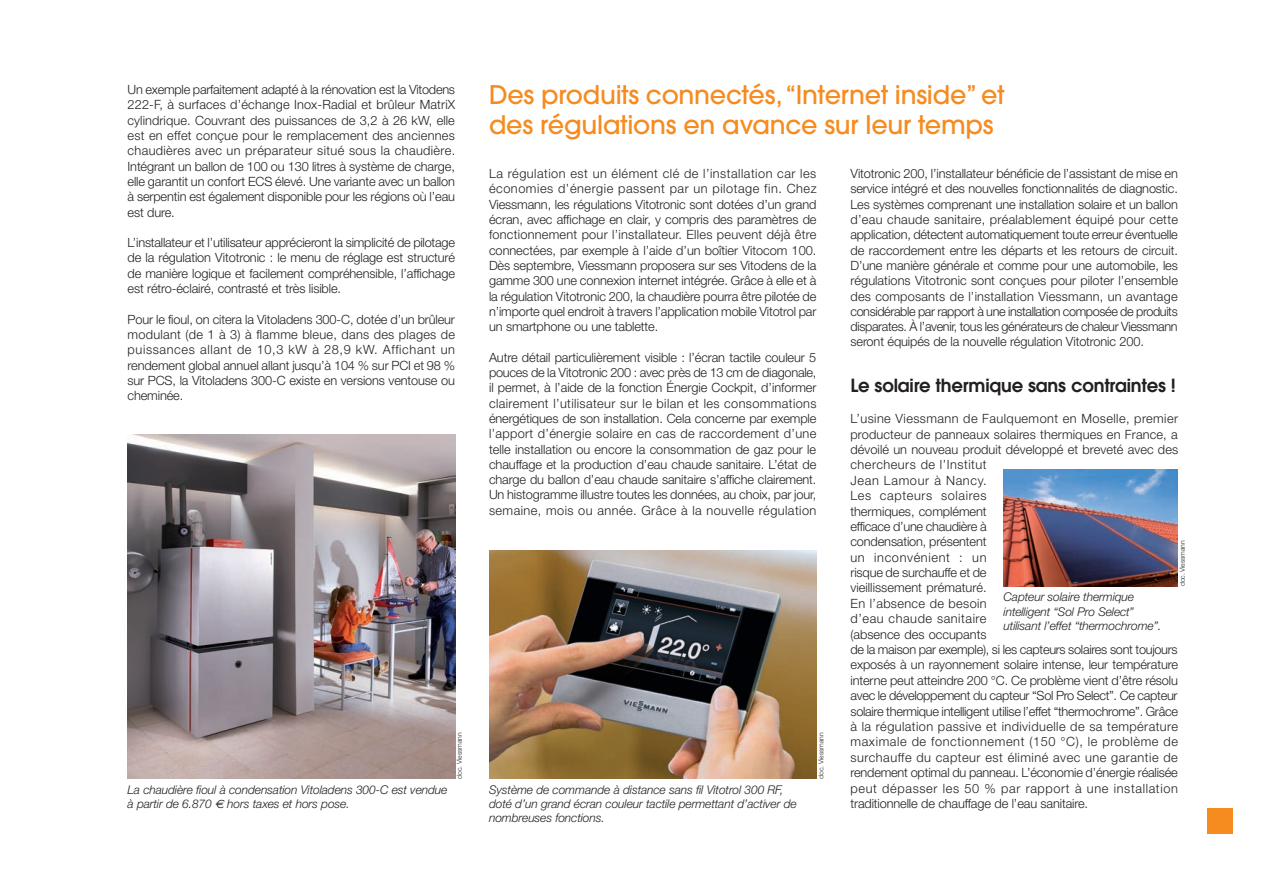
<style>
.page{position:relative;width:1263px;height:893px;background:#fff}
.page>*{position:absolute;margin:0;border:0;box-sizing:border-box;transform-origin:0 0}
.t1{font:500 25.5px/30.6px "Avant Garde";letter-spacing:-.01em;color:#f68b1f}
.t2{font:600 18px "Avant Garde";letter-spacing:-.01em;color:#231f20}
.t3{font:300 12.75px/15.3px "Helvetica Neue";letter-spacing:-.01em;color:#231f20;text-align:justify}
.t4{font:italic 300 12px/14.4px "Helvetica Neue";letter-spacing:-.01em;color:#231f20}
.t5{font:300 6.75px "Helvetica Neue";letter-spacing:-.01em;color:#231f20}
.s1{font-family:"Euro Sans";font-weight:400}
</style>
<div class="page">
<div style="left:1208px;top:808px;width:25px;height:25px;background:#f68b1f"></div>
<img style="left:128px;top:435px;width:327px;height:344px">
<img style="left:489px;top:551px;width:327px;height:228px">
<img style="left:1003px;top:469px;width:175px;height:117px">
<p class="t3" style="left:128px;top:83px;width:329px">Un exemple parfaitement adapté à la rénovation est la Vitodens 222-F, à surfaces d’échange Inox-Radial et brûleur MatriX cylindrique. Couvrant des puissances de 3,2 à 26 kW, elle est en effet conçue pour le remplacement des anciennes chaudières avec un préparateur situé sous la chaudière.<br>Intégrant un ballon de 100 ou 130 litres à système de charge, elle garantit un confort ECS élevé. Une variante avec un ballon à serpentin est également disponible pour les régions où l’eau est dure.</p>
<p class="t3" style="left:128px;top:236px;width:329px">L’installateur et l’utilisateur apprécieront la simplicité de pilotage de la régulation Vitotronic : le menu de réglage est structuré de manière logique et facilement compréhensible, l’affichage est rétro-éclairé, contrasté et très lisible.</p>
<p class="t3" style="left:128px;top:313px;width:329px">Pour le fioul, on citera la Vitoladens 300-C, dotée d’un brûleur modulant (de 1 à 3) à flamme bleue, dans des plages de puissances allant de 10,3 kW à 28,9 kW. Affichant un rendement global annuel allant jusqu’à 104 % sur PCI et 98 % sur PCS, la Vitoladens 300-C existe en versions ventouse ou cheminée.</p>
<p class="t4" style="left:128px;top:783px;width:321px">La chaudière fioul à condensation Vitoladens 300-C est vendue à partir de 6.870 <span class="s1">€</span> hors taxes et hors pose.</p>
<p class="t5" style="left:457px;top:779px;width:47px;rotate:-90deg">doc. Viessmann</p>
<h1 class="t1" style="left:489px;top:82px;width:517px">Des produits connectés, “Internet inside” et des régulations en avance sur leur temps</h1>
<p class="t3" style="left:489px;top:167px;width:329px">La régulation est un élément clé de l’installation car les économies d’énergie passent par un pilotage fin. Chez Viessmann, les régulations Vitotronic sont dotées d’un grand écran, avec affichage en clair, y compris des paramètres de fonctionnement pour l’installateur. Elles peuvent déjà être connectées, par exemple à l’aide d’un boîtier Vitocom 100.<br>Dès septembre, Viessmann proposera sur ses Vitodens de la gamme 300 une connexion internet intégrée. Grâce à elle et à la régulation Vitotronic 200, la chaudière pourra être pilotée de n’importe quel endroit à travers l’application mobile Vitotrol par un smartphone ou une tablette.</p>
<p class="t3" style="left:489px;top:351px;width:329px">Autre détail particulièrement visible : l’écran tactile couleur 5 pouces de la Vitotronic 200 : avec près de 13 cm de diagonale, il permet, à l’aide de la fonction Énergie Cockpit, d’informer clairement l’utilisateur sur le bilan et les consommations énergétiques de son installation. Cela concerne par exemple l’apport d’énergie solaire en cas de raccordement d’une telle installation ou encore la consommation de gaz pour le chauffage et la production d’eau chaude sanitaire. L’état de charge du ballon d’eau chaude sanitaire s’affiche clairement.<br>Un histogramme illustre toutes les données, au choix, par jour, semaine, mois ou année. Grâce à la nouvelle régulation</p>
<p class="t4" style="left:489px;top:783px;width:309px">Système de commande à distance sans fil Vitotrol 300 RF, doté d’un grand écran couleur tactile permettant d’activer de nombreuses fonctions.</p>
<p class="t5" style="left:818px;top:779px;width:47px;rotate:-90deg">doc. Viessmann</p>
<p class="t3" style="left:850px;top:167px;width:329px">Vitotronic 200, l’installateur bénéficie de l’assistant de mise en service intégré et des nouvelles fonctionnalités de diagnostic.<br>Les systèmes comprenant une installation solaire et un ballon d’eau chaude sanitaire, préalablement équipé pour cette application, détectent automatiquement toute erreur éventuelle de raccordement entre les départs et les retours de circuit.<br>D’une manière générale et comme pour une automobile, les régulations Vitotronic sont conçues pour piloter l’ensemble des composants de l’installation Viessmann, un avantage considérable par rapport à une installation composée de produits disparates. À l’avenir, tous les générateurs de chaleur Viessmann seront équipés de la nouvelle régulation Vitotronic 200.</p>
<h2 class="t2" style="left:850px;top:379px;width:327px">Le solaire thermique sans contraintes !</h2>
<p class="t3" style="left:850px;top:412px;width:329px;text-align:left">L’usine Viessmann de Faulquemont en Moselle, premier producteur de panneaux solaires thermiques en France, a dévoilé un nouveau produit développé et breveté avec des chercheurs de l’Institut<br>Jean Lamour à Nancy.<br>Les capteurs solaires<br>thermiques, complément<br>efficace d’une chaudière à<br>condensation, présentent<br>un inconvénient : un<br>risque de surchauffe et de<br>vieillissement prématuré.<br>En l’absence de besoin<br>d’eau chaude sanitaire<br>(absence des occupants<br>de la maison par exemple), si les capteurs solaires sont toujours exposés à un rayonnement solaire intense, leur température interne peut atteindre 200 °C. Ce problème vient d’être résolu avec le développement du capteur “Sol Pro Select”. Ce capteur solaire thermique intelligent utilise l’effet “thermochrome”. Grâce à la régulation passive et individuelle de sa température maximale de fonctionnement (150 °C), le problème de surchauffe du capteur est éliminé avec une garantie de rendement optimal du panneau. L’économie d’énergie réalisée peut dépasser les 50 % par rapport à une installation traditionnelle de chauffage de l’eau sanitaire.</p>
<p class="t5" style="left:1180px;top:586px;width:47px;rotate:-90deg">doc. Viessmann</p>
<p class="t4" style="left:1003px;top:591px;width:159px">Capteur solaire thermique intelligent “Sol Pro Select” utilisant l’effet “thermochrome”.</p>
</div>
